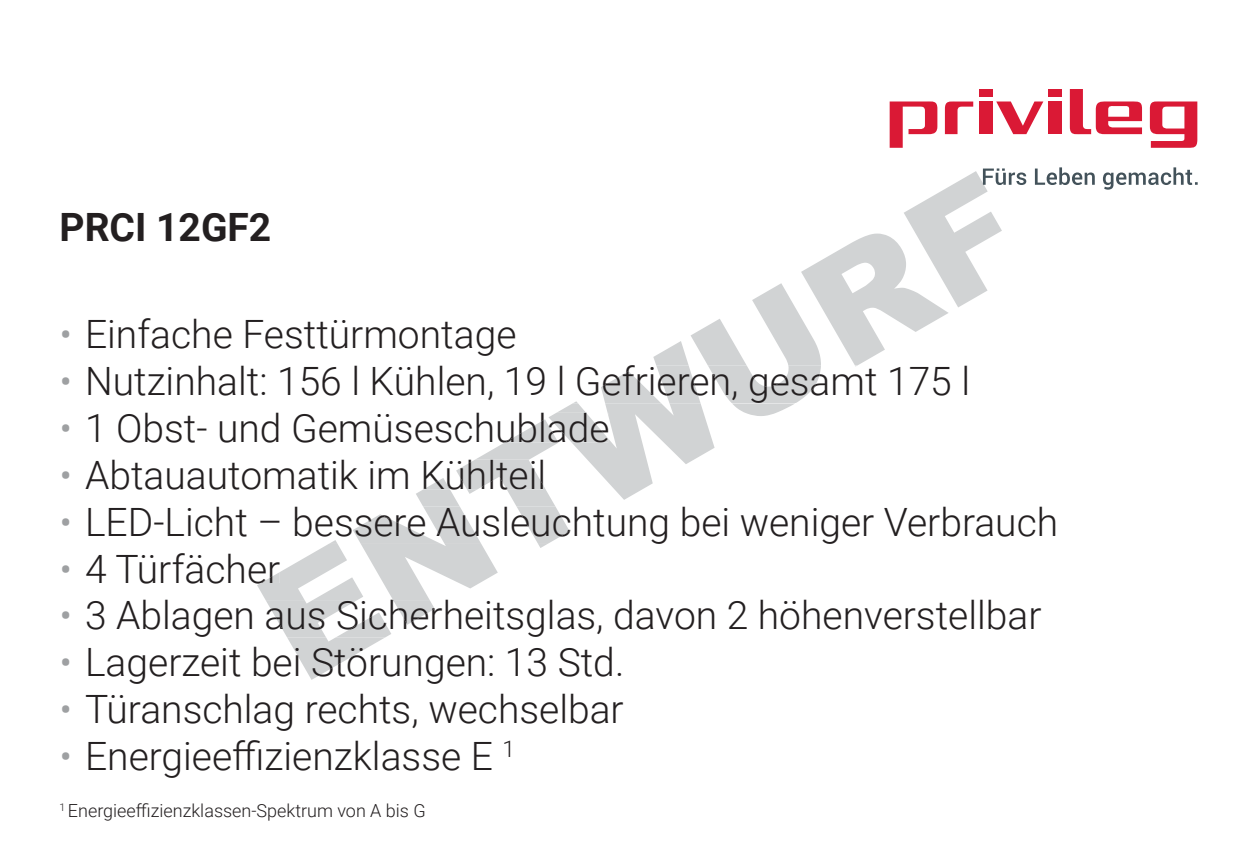
<style>
.page{position:relative;width:1259px;height:851px;background:#fff}
.page>*{position:absolute;margin:0;border:0;box-sizing:border-box;transform-origin:0 0}
.t1{font:300 39px "Roboto";color:#231f20}
.t2{font:700 39px "Roboto";color:#231f20}
.t3{font:300 18px "Roboto";color:#231f20}
.s1{color:#9ea0a2}
</style>
<div class="page">
<svg style="left:1149px;top:101px;width:48px;height:47px"></svg>
<svg style="left:889px;top:101px;width:48px;height:47px"></svg>
<svg style="left:945px;top:101px;width:28px;height:33px"></svg>
<svg style="left:1070px;top:89px;width:72px;height:46px"></svg>
<div style="left:1047px;top:89px;width:14px;height:8px;background:#da1935"></div>
<div style="left:979px;top:89px;width:13px;height:8px;background:#da1935"></div>
<svg style="left:996px;top:101px;width:47px;height:33px"></svg>
<div style="left:1047px;top:101px;width:14px;height:33px;background:#da1935"></div>
<div style="left:979px;top:101px;width:13px;height:33px;background:#da1935"></div>
<svg style="left:257px;top:167px;width:940px;height:512px"></svg>
<p class="t2" style="left:60px;top:200px;width:213px">PRCI 12GF2</p>
<p class="t1" style="left:60px;top:307px;width:458px"><span class="s1">•</span> Einfache Festtürmontage</p>
<p class="t1" style="left:60px;top:354px;width:912px"><span class="s1">•</span> Nutzinhalt: 156 l Kühlen, 19 l Gefrieren, gesamt 175 l</p>
<p class="t1" style="left:60px;top:401px;width:551px"><span class="s1">•</span> 1 Obst- und Gemüseschublade</p>
<p class="t1" style="left:60px;top:447px;width:488px"><span class="s1">•</span> Abtauautomatik im Kühlteil</p>
<p class="t1" style="left:60px;top:494px;width:1000px"><span class="s1">•</span> LED-Licht – bessere Ausleuchtung bei weniger Verbrauch</p>
<p class="t1" style="left:60px;top:541px;width:222px"><span class="s1">•</span> 4 Türfächer</p>
<p class="t1" style="left:60px;top:588px;width:983px"><span class="s1">•</span> 3 Ablagen aus Sicherheitsglas, davon 2 höhenverstellbar</p>
<p class="t1" style="left:60px;top:635px;width:566px"><span class="s1">•</span> Lagerzeit bei Störungen: 13 Std.</p>
<p class="t1" style="left:60px;top:681px;width:565px"><span class="s1">•</span> Türanschlag rechts, wechselbar</p>
<p class="t1" style="left:60px;top:728px;width:457px"><span class="s1">•</span> Energieeffizienzklasse E <sup>1</sup></p>
<p class="t3" style="left:60px;top:797px;width:368px"><sup>1</sup> Energieeffizienzklassen-Spektrum von A bis G</p>
</div>
